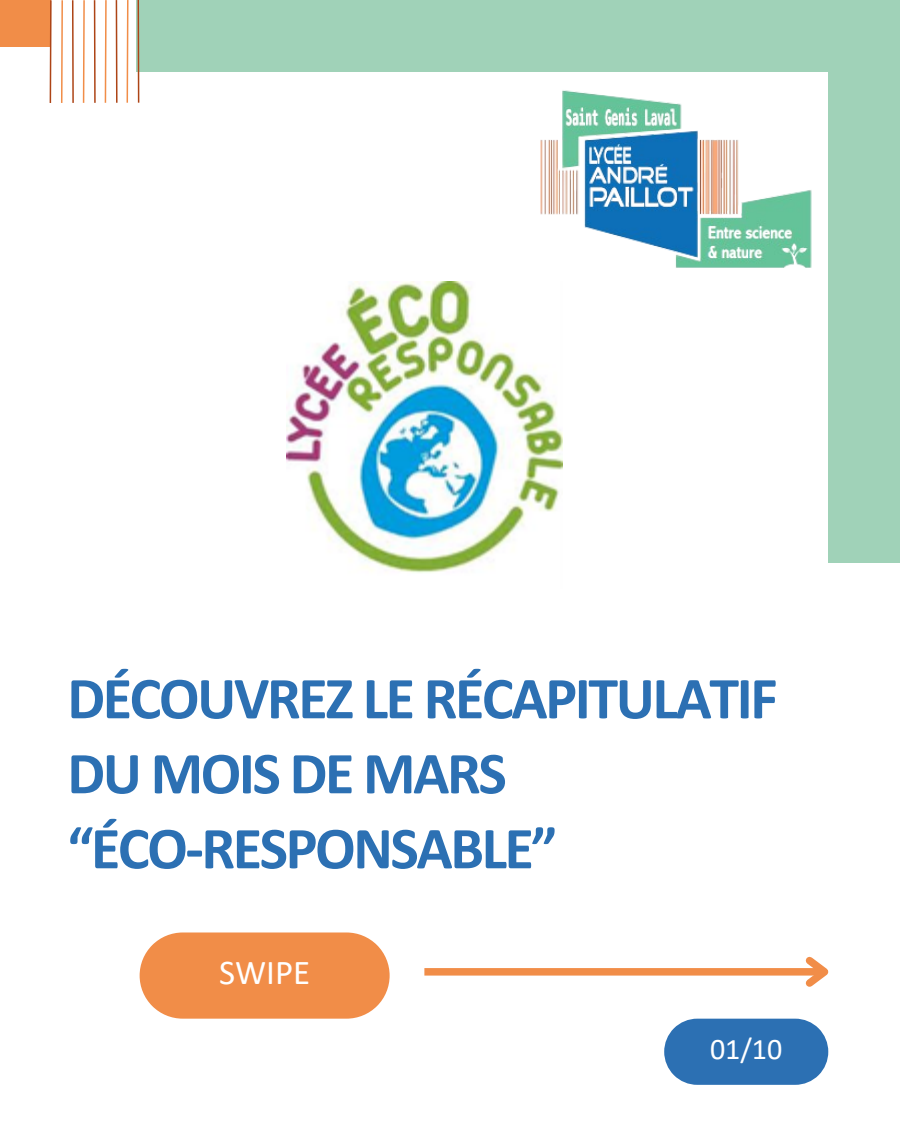
<style>
.page{position:relative;width:900px;height:1125px;background:#fff}
.page>*{position:absolute;margin:0;border:0;box-sizing:border-box;transform-origin:0 0}
.t1{font:700 60px/75px "Calibri";letter-spacing:-.04em;color:#2c70b3}
.t2{font:35px "Calibri";color:#fff}
.t3{font:30px "Calibri";color:#fff}
</style>
<div class="page">
<svg style="left:664px;top:1019px;width:164px;height:66px;background:#3e7cb9"></svg>
<div style="left:424px;top:968px;width:401px;height:8px;background:#f18d48"></div>
<svg style="left:799px;top:956px;width:30px;height:31px"></svg>
<svg style="left:140px;top:932px;width:250px;height:87px;background:#f29657"></svg>
<div style="left:136px;top:0;width:764px;height:72px;background:#a0d2b8"></div>
<div style="left:0;top:0;width:50px;height:47px;background:#f18d48"></div>
<svg style="left:49px;top:0;width:3px;height:103px"></svg>
<svg style="left:61px;top:0;width:2px;height:103px"></svg>
<svg style="left:82px;top:0;width:3px;height:103px"></svg>
<svg style="left:72px;top:0;width:2px;height:103px"></svg>
<svg style="left:104px;top:0;width:3px;height:103px"></svg>
<svg style="left:93px;top:0;width:3px;height:103px"></svg>
<svg style="left:115px;top:0;width:3px;height:103px"></svg>
<svg style="left:137px;top:0;width:3px;height:103px"></svg>
<svg style="left:126px;top:0;width:3px;height:103px"></svg>
<div style="left:828px;top:0;width:72px;height:562px;background:#a0d2b8"></div>
<img style="left:287px;top:281px;width:276px;height:292px">
<img style="left:540px;top:90px;width:272px;height:178px">
<p class="t1" style="left:67px;top:666px;width:712px">DÉCOUVREZ LE RÉCAPITULATIF<br>DU MOIS DE MARS “ÉCO-RESPONSABLE”</p>
<p class="t2" style="left:219px;top:958px;width:93px">SWIPE</p>
<p class="t3" style="left:710px;top:1037px;width:74px">01/10</p>
</div>
